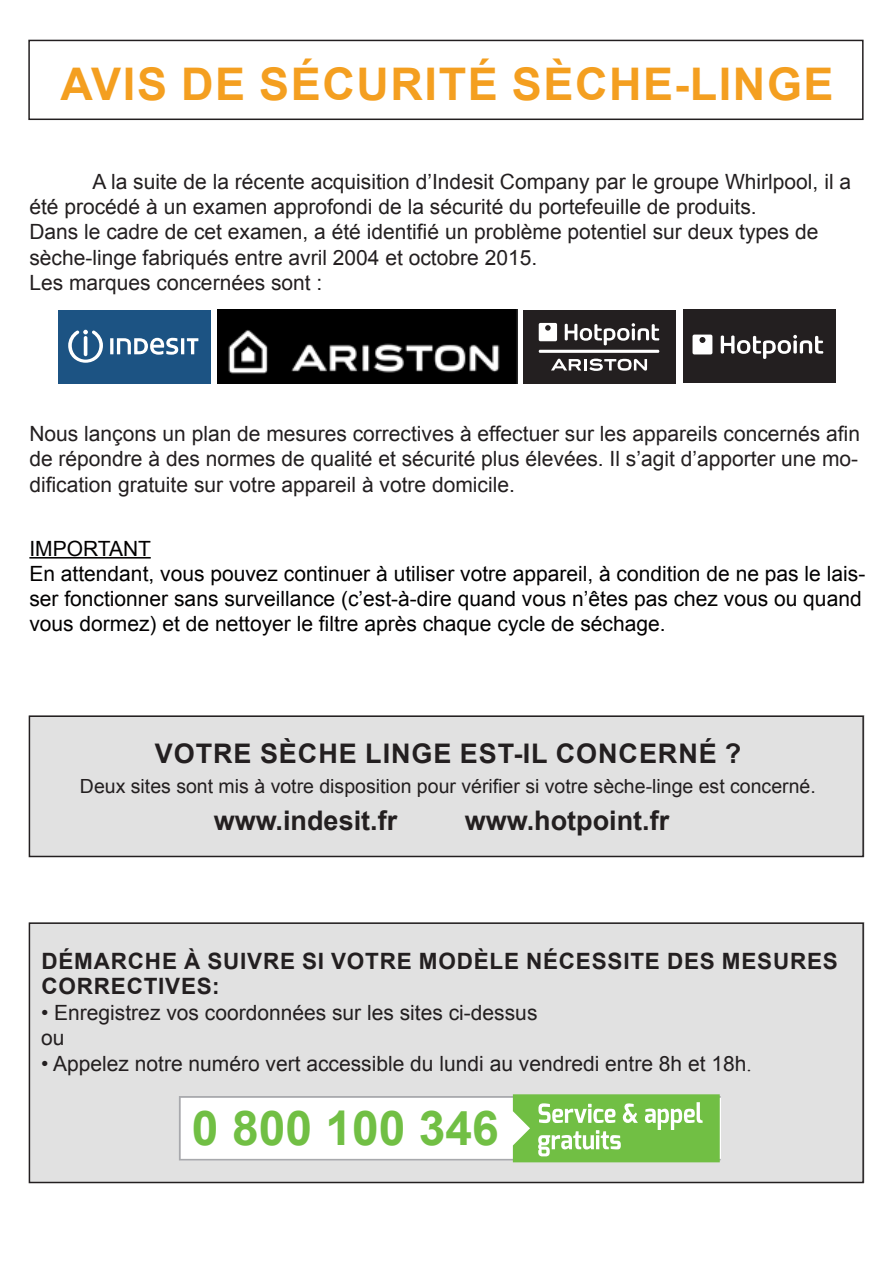
<style>
.page{position:relative;width:893px;height:1263px;background:#fff}
.page>*{position:absolute;margin:0;border:0;box-sizing:border-box;transform-origin:0 0}
.t1{font:700 48px "Arial";color:#71bf44}
.t2{font:700 45px "Arial";letter-spacing:.035em;color:#f49f20}
.t3{font:700 27px "Arial";letter-spacing:.035em;color:#231f20}
.t4{font:700 27px "Arial";color:#231f20}
.t5{font:700 22.5px/25.5px "Arial";letter-spacing:.035em;color:#231f20}
.t6{font:21px/25.2px "Arial";color:#231f20}
.t7{font:21px/25.2px "Arial";color:#020000}
.t8{font:19.5px "Arial";color:#231f20}
.s1{font-family:"Times New Roman"}
</style>
<div class="page">
<div style="left:29px;top:715px;width:836px;height:142px;background:#e1e1e1"></div>
<div style="left:29px;top:922px;width:836px;height:261px;background:#e1e1e1"></div>
<svg style="left:179px;top:1094px;width:542px;height:68px;background:#cee6c0"></svg>
<div style="left:683px;top:309px;width:152px;height:74px;background:#231f20"></div>
<svg style="left:721px;top:335px;width:102px;height:24px"></svg>
<svg style="left:692px;top:335px;width:20px;height:19px"></svg>
<hr style="left:29px;top:557px;width:122px;height:1px;background:#020000">
<div style="left:58px;top:311px;width:153px;height:73px;background:#1c5383"></div>
<svg style="left:68px;top:330px;width:130px;height:33px"></svg>
<div style="left:28px;top:40px;width:836px;height:80px;border:2px solid #231f20"></div>
<div style="left:523px;top:310px;width:152px;height:74px;background:#231f20"></div>
<svg style="left:538px;top:323px;width:122px;height:48px"></svg>
<div style="left:29px;top:922px;width:835px;height:261px;border:2px solid #231f20"></div>
<img style="left:217px;top:309px;width:301px;height:74px">
<div style="left:29px;top:715px;width:835px;height:142px;border:2px solid #231f20"></div>
<p class="t2" style="left:61px;top:53px;width:774px">AVIS DE SÉCURITÉ SÈCHE-LINGE</p>
<p class="t6" style="left:29px;top:169px;width:823px;text-indent:63px">A la suite de la récente acquisition d’Indesit Company par le groupe Whirlpool, il a été procédé à un examen approfondi de la sécurité du portefeuille de produits.</p>
<p class="t6" style="left:29px;top:219px;width:791px">Dans le cadre de cet examen, a été identifié un problème potentiel sur deux types de sèche-linge fabriqués entre avril 2004 et octobre 2015.</p>
<p class="t6" style="left:29px;top:270px;width:294px">Les marques concernées sont :</p>
<p class="t6" style="left:29px;top:421px;width:832px;text-align:justify">Nous lançons un plan de mesures correctives à effectuer sur les appareils concernés afin de répondre à des normes de qualité et sécurité plus élevées. Il s’agit d’apporter une mo&shy;dification gratuite sur votre appareil à votre domicile.</p>
<p class="t7" style="left:29px;top:535px;width:123px">IMPORTANT</p>
<p class="t7" style="left:29px;top:561px;width:837px">En attendant, vous pouvez continuer à utiliser votre appareil, à condition de ne pas le lais&shy;ser fonctionner sans surveillance (c’est-à-dire quand vous n’êtes pas chez vous ou quand vous dormez) et de nettoyer le filtre après chaque cycle de séchage.</p>
<p class="t3" style="left:155px;top:734px;width:588px">VOTRE SÈCHE LINGE EST-IL CONCERNÉ ?</p>
<p class="t8" style="left:80px;top:773px;width:737px">Deux sites sont mis à votre disposition pour vérifier si votre sèche-linge est concerné.</p>
<p class="t4" style="left:214px;top:802px;width:185px">www.indesit.fr</p>
<p class="t4" style="left:465px;top:802px;width:206px">www.hotpoint.fr</p>
<p class="t5" style="left:41px;top:948px;width:798px">DÉMARCHE À SUIVRE SI VOTRE MODÈLE NÉCESSITE DES MESURES<br>CORRECTIVES:</p>
<p class="t6" style="left:41px;top:1000px;width:498px">• Enregistrez vos coordonnées sur les sites ci-dessus</p>
<p class="t6" style="left:41px;top:1025px;width:25px">ou</p>
<p class="t6" style="left:41px;top:1051px;width:712px">• Appelez notre numéro vert accessible du lundi au vendredi entre 8h et 18h<span class="s1">.</span></p>
<p class="t1" style="left:192px;top:1096px;width:308px">0 800 100 346</p>
</div>
